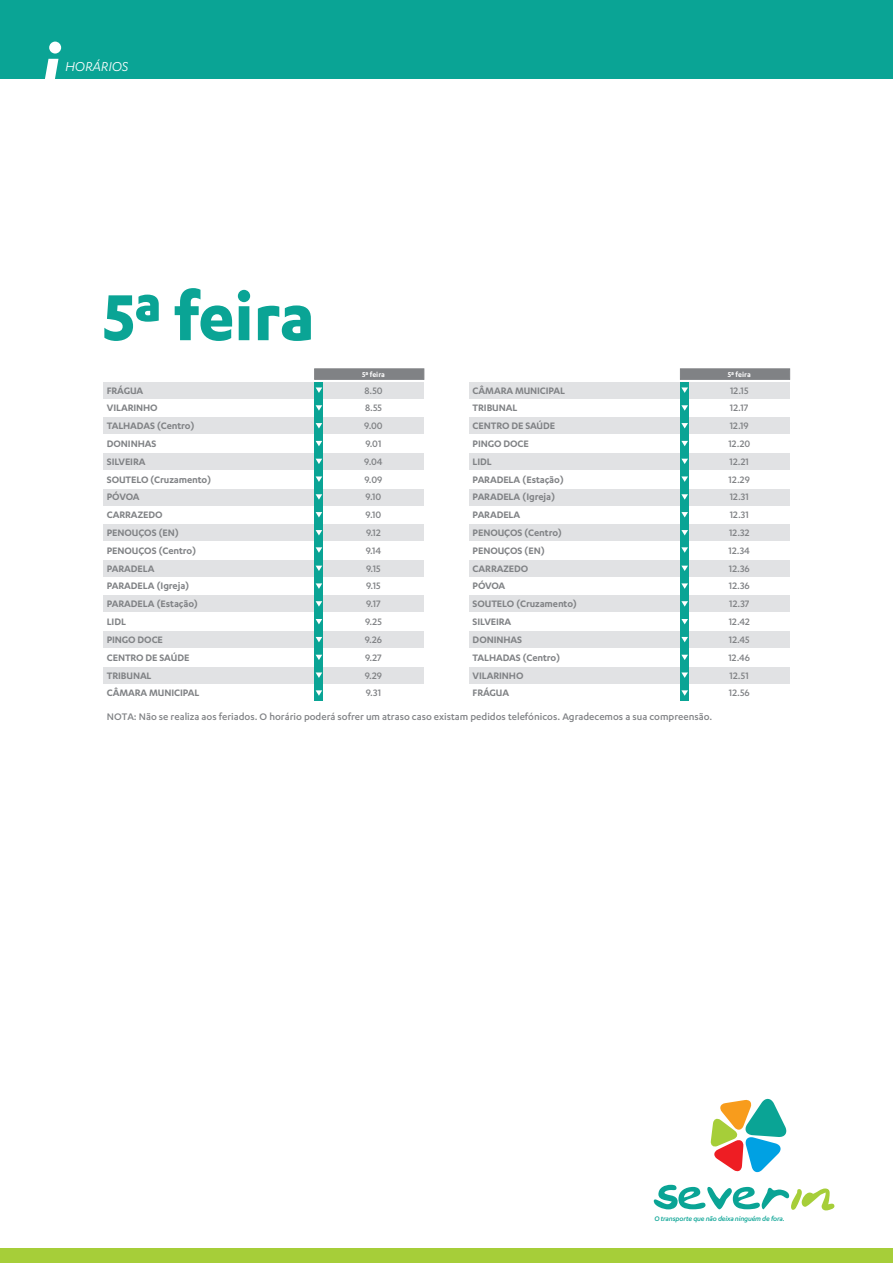
<style>
.page{position:relative;width:893px;height:1263px;background:#fff}
.page>*{position:absolute;margin:0;border:0;box-sizing:border-box;transform-origin:0 0}
.t1{font:700 75.45px "Karbon";letter-spacing:-.01em;color:#0aa495}
.t2{font:italic 15px "Karbon";letter-spacing:-.005em;color:#fff}
.t3{font:500 11.1px "Karbon";color:#808285}
.t4{font:600 10.8px/17.9px "Karbon";letter-spacing:-.01em;color:#808285}
.t5{font:500 10.8px/17.9px "Karbon";letter-spacing:.005em;color:#808285}
.t6{font:600 8.1px "Karbon";color:#fff}
.t7{font:italic 500 7.65px "Karbon";letter-spacing:-.02em;color:#0aa495}
</style>
<div class="page">
<svg style="left:654px;top:1185px;width:180px;height:26px"></svg>
<svg style="left:710px;top:1098px;width:77px;height:75px"></svg>
<div style="left:0;top:1248px;width:893px;height:15px;background:#a6ce39"></div>
<div style="left:0;top:0;width:893px;height:79px;background:#0aa495"></div>
<div style="left:49px;top:42px;width:12px;height:12px;background:#fff;border-radius:50%"></div>
<svg style="left:45px;top:59px;width:13px;height:20px"></svg>
<div style="left:314px;top:369px;width:110px;height:10px;background:#808285"></div>
<div style="left:103px;top:382px;width:321px;height:16px;background:#e1e2e4"></div>
<div style="left:103px;top:418px;width:321px;height:16px;background:#e1e2e4"></div>
<div style="left:103px;top:453px;width:321px;height:16px;background:#e1e2e4"></div>
<div style="left:103px;top:489px;width:321px;height:16px;background:#e1e2e4"></div>
<div style="left:103px;top:632px;width:321px;height:16px;background:#e1e2e4"></div>
<div style="left:103px;top:525px;width:321px;height:16px;background:#e1e2e4"></div>
<div style="left:103px;top:560px;width:321px;height:16px;background:#e1e2e4"></div>
<div style="left:103px;top:596px;width:321px;height:16px;background:#e1e2e4"></div>
<div style="left:103px;top:667px;width:321px;height:16px;background:#e1e2e4"></div>
<div style="left:315px;top:382px;width:8px;height:319px;background:#0aa495"></div>
<svg style="left:316px;top:387px;width:6px;height:6px"></svg>
<svg style="left:316px;top:405px;width:6px;height:6px"></svg>
<svg style="left:316px;top:423px;width:6px;height:5px"></svg>
<svg style="left:316px;top:441px;width:6px;height:5px"></svg>
<svg style="left:316px;top:459px;width:6px;height:5px"></svg>
<svg style="left:316px;top:476px;width:6px;height:6px"></svg>
<svg style="left:316px;top:494px;width:6px;height:6px"></svg>
<svg style="left:316px;top:512px;width:6px;height:5px"></svg>
<svg style="left:316px;top:530px;width:6px;height:5px"></svg>
<svg style="left:316px;top:547px;width:6px;height:6px"></svg>
<svg style="left:316px;top:566px;width:6px;height:5px"></svg>
<svg style="left:316px;top:583px;width:6px;height:6px"></svg>
<svg style="left:316px;top:601px;width:6px;height:6px"></svg>
<svg style="left:316px;top:619px;width:6px;height:5px"></svg>
<svg style="left:316px;top:637px;width:6px;height:5px"></svg>
<svg style="left:316px;top:655px;width:6px;height:5px"></svg>
<svg style="left:316px;top:672px;width:6px;height:6px"></svg>
<svg style="left:316px;top:690px;width:6px;height:6px"></svg>
<div style="left:680px;top:369px;width:110px;height:10px;background:#808285"></div>
<div style="left:469px;top:382px;width:321px;height:16px;background:#e1e2e4"></div>
<div style="left:469px;top:418px;width:321px;height:16px;background:#e1e2e4"></div>
<div style="left:469px;top:453px;width:321px;height:16px;background:#e1e2e4"></div>
<div style="left:469px;top:489px;width:321px;height:16px;background:#e1e2e4"></div>
<div style="left:469px;top:632px;width:321px;height:16px;background:#e1e2e4"></div>
<div style="left:469px;top:667px;width:321px;height:16px;background:#e1e2e4"></div>
<div style="left:469px;top:525px;width:321px;height:16px;background:#e1e2e4"></div>
<div style="left:469px;top:560px;width:321px;height:16px;background:#e1e2e4"></div>
<div style="left:469px;top:596px;width:321px;height:16px;background:#e1e2e4"></div>
<div style="left:680px;top:382px;width:9px;height:319px;background:#0aa495"></div>
<svg style="left:681px;top:387px;width:7px;height:6px"></svg>
<svg style="left:681px;top:405px;width:7px;height:6px"></svg>
<svg style="left:681px;top:423px;width:7px;height:5px"></svg>
<svg style="left:681px;top:441px;width:7px;height:5px"></svg>
<svg style="left:681px;top:459px;width:7px;height:5px"></svg>
<svg style="left:681px;top:476px;width:7px;height:6px"></svg>
<svg style="left:681px;top:494px;width:7px;height:6px"></svg>
<svg style="left:681px;top:512px;width:7px;height:5px"></svg>
<svg style="left:681px;top:530px;width:7px;height:5px"></svg>
<svg style="left:681px;top:547px;width:7px;height:6px"></svg>
<svg style="left:681px;top:566px;width:7px;height:5px"></svg>
<svg style="left:681px;top:583px;width:7px;height:6px"></svg>
<svg style="left:681px;top:601px;width:7px;height:6px"></svg>
<svg style="left:681px;top:619px;width:7px;height:5px"></svg>
<svg style="left:681px;top:637px;width:7px;height:5px"></svg>
<svg style="left:681px;top:655px;width:7px;height:5px"></svg>
<svg style="left:681px;top:672px;width:7px;height:6px"></svg>
<svg style="left:681px;top:690px;width:7px;height:6px"></svg>
<h2 class="t2" style="left:65px;top:59px;width:65px">HORÁRIOS</h2>
<h1 class="t1" style="left:103px;top:274px;width:213px">5ª feira</h1>
<p class="t6" style="left:362px;top:370px;width:24px">5ª feira</p>
<p class="t4" style="left:107px;top:381px;width:106px">FRÁGUA<br>VILARINHO<br>TALHADAS (Centro)<br>DONINHAS<br>SILVEIRA<br>SOUTELO (Cruzamento)<br>PÓVOA<br>CARRAZEDO<br>PENOUÇOS (EN)<br>PENOUÇOS (Centro)<br>PARADELA<br>PARADELA (Igreja)<br>PARADELA (Estação)<br>LIDL<br>PINGO DOCE<br>CENTRO DE SAÚDE<br>TRIBUNAL<br>CÂMARA MUNICIPAL</p>
<p class="t5" style="left:364px;top:381px;width:20px">8.50<br>8.55<br>9.00<br>9.01<br>9.04<br>9.09<br>9.10<br>9.10<br>9.12<br>9.14<br>9.15<br>9.15<br>9.17<br>9.25<br>9.26<br>9.27<br>9.29<br>9.31</p>
<p class="t6" style="left:728px;top:370px;width:24px">5ª feira</p>
<p class="t4" style="left:473px;top:381px;width:106px">CÂMARA MUNICIPAL<br>TRIBUNAL<br>CENTRO DE SAÚDE<br>PINGO DOCE<br>LIDL<br>PARADELA (Estação)<br>PARADELA (Igreja)<br>PARADELA<br>PENOUÇOS (Centro)<br>PENOUÇOS (EN)<br>CARRAZEDO<br>PÓVOA<br>SOUTELO (Cruzamento)<br>SILVEIRA<br>DONINHAS<br>TALHADAS (Centro)<br>VILARINHO<br>FRÁGUA</p>
<p class="t5" style="left:728px;top:381px;width:23px">12.15<br>12.17<br>12.19<br>12.20<br>12.21<br>12.29<br>12.31<br>12.31<br>12.32<br>12.34<br>12.36<br>12.36<br>12.37<br>12.42<br>12.45<br>12.46<br>12.51<br>12.56</p>
<p class="t3" style="left:107px;top:711px;width:607px">NOTA: Não se realiza aos feriados. O horário poderá sofrer um atraso caso existam pedidos telefónicos. Agradecemos a sua compreensão.</p>
<p class="t7" style="left:654px;top:1215px;width:132px">O transporte que não deixa ninguém de fora.</p>
</div>
